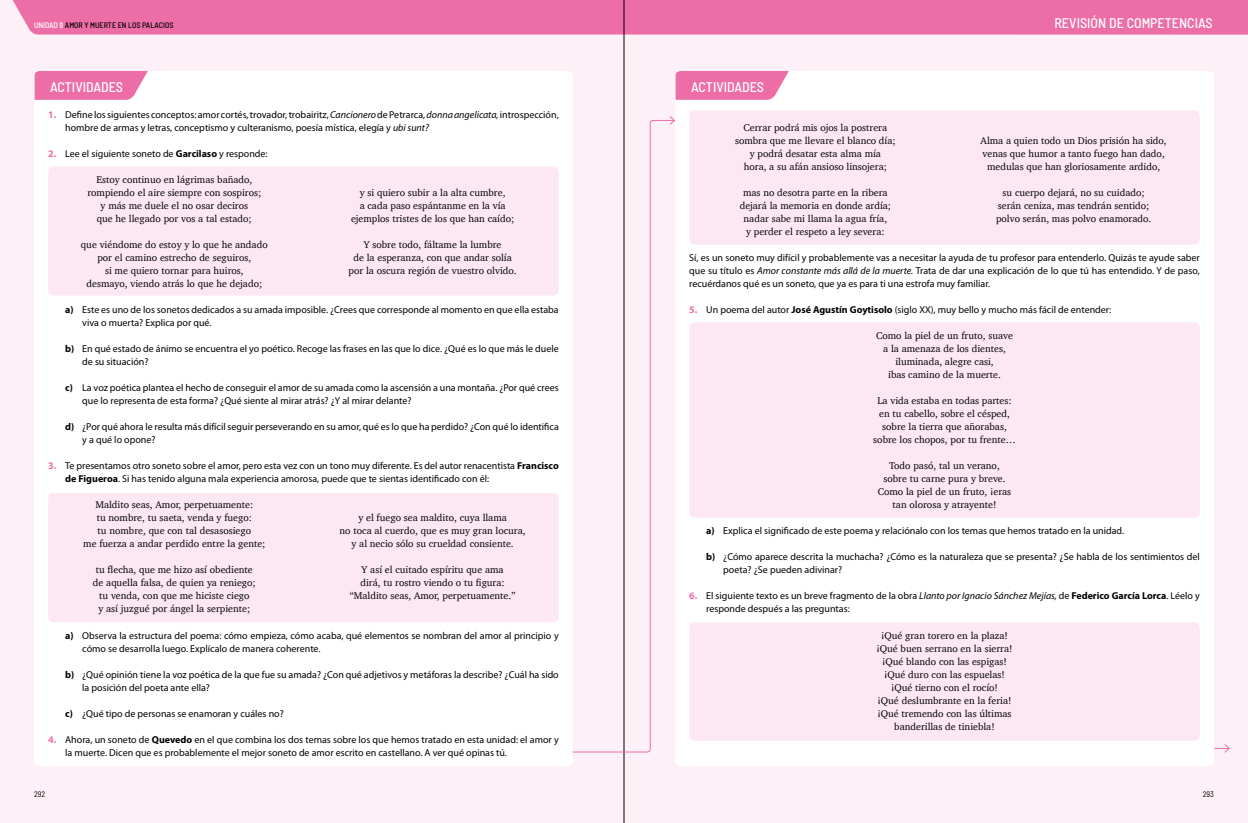
<style>
.page{position:relative;width:1248px;height:823px;background:#fff}
.page>*{position:absolute;margin:0;border:0;box-sizing:border-box;transform-origin:0 0}
.t1{font:500 semi-condensed 14px "Barlow";color:#fff}
.t2{font:10px/13px "Myriad Pro";color:#000}
.t3{font:10px/13px "Charter";color:#000;text-align:center}
.t4{font:500 semi-condensed 8px "Barlow";color:#000}
.t5{font:semi-condensed 8px "Barlow";color:#000}
.s1{color:#fff}
.s2{font-weight:700;color:#ed6ea7}
.s3{font-style:italic}
.s4{font-weight:700}
</style>
<div class="page">
<div style="left:0;top:0;width:1247px;height:822px;background:#fdf1f7"></div>
<div style="left:12px;top:0;width:1235px;height:35px;background:#ed6ea7"></div>
<hr style="left:623px;top:0;width:1px;height:822px;background:#000">
<div style="left:34px;top:71px;width:539px;height:694px;background:#fff;border-radius:6px"></div>
<svg style="left:35px;top:71px;width:113px;height:29px;background:#ee79ae"></svg>
<svg style="left:572px;top:119px;width:96px;height:633px"></svg>
<svg style="left:668px;top:116px;width:7px;height:9px"></svg>
<div style="left:48px;top:166px;width:510px;height:129px;background:#fce7f2;border-radius:6px"></div>
<div style="left:48px;top:493px;width:510px;height:128px;background:#fce7f2;border-radius:6px"></div>
<div style="left:675px;top:71px;width:538px;height:694px;background:#fff;border-radius:6px"></div>
<svg style="left:675px;top:71px;width:113px;height:29px;background:#ee79ad"></svg>
<div style="left:689px;top:110px;width:510px;height:134px;background:#fce7f2;border-radius:6px"></div>
<div style="left:689px;top:322px;width:510px;height:195px;background:#fce7f2;border-radius:6px"></div>
<div style="left:689px;top:621px;width:510px;height:119px;background:#fce7f2;border-radius:6px"></div>
<svg style="left:1214px;top:744px;width:16px;height:9px"></svg>
<p class="t4" style="left:34px;top:20px;width:141px"><span class="s1">UNIDAD 9</span> AMOR Y MUERTE EN LOS PALACIOS</p>
<h1 class="t1" style="left:1054px;top:14px;width:159px">REVISIÓN DE COMPETENCIAS</h1>
<h1 class="t1" style="left:50px;top:79px;width:74px">ACTIVIDADES</h1>
<p class="t2" style="left:65px;top:108px;width:495px;text-indent:-17px"><span class="s2">1.</span> Define los siguientes conceptos: amor cortés, trovador, trobairitz, <span class="s3">Cancionero</span> de Petrarca, <span class="s3">donna angelicata,</span> introspección, hombre de armas y letras, conceptismo y culteranismo, poesía mística, elegía y <span class="s3">ubi sunt?</span></p>
<p class="t2" style="left:48px;top:147px;width:221px"><span class="s2">2.</span> Lee el siguiente soneto de <span class="s4">Garcilaso</span> y responde:</p>
<p class="t3" style="left:87px;top:173px;width:175px">Estoy continuo en lágrimas bañado, rompiendo el aire siempre con sospiros; y más me duele el no osar deciros<br>que he llegado por vos a tal estado;</p>
<p class="t3" style="left:81px;top:238px;width:188px">que viéndome do estoy y lo que he andado por el camino estrecho de seguiros,<br>si me quiero tornar para huiros,<br>desmayo, viendo atrás lo que he dejado;</p>
<p class="t3" style="left:351px;top:186px;width:165px">y si quiero subir a la alta cumbre,<br>a cada paso espántanme en la vía ejemplos tristes de los que han caído;</p>
<p class="t3" style="left:348px;top:238px;width:169px">Y sobre todo, fáltame la lumbre<br>de la esperanza, con que andar solía por la oscura región de vuestro olvido.</p>
<p class="t2" style="left:82px;top:303px;width:478px;text-indent:-17px"><span class="s4">a)</span> Este es uno de los sonetos dedicados a su amada imposible. ¿Crees que corresponde al momento en que ella estaba viva o muerta? Explica por qué.</p>
<p class="t2" style="left:82px;top:342px;width:478px;text-indent:-17px"><span class="s4">b)</span> En qué estado de ánimo se encuentra el yo poético. Recoge las frases en las que lo dice. ¿Qué es lo que más le duele de su situación?</p>
<p class="t2" style="left:82px;top:381px;width:478px;text-indent:-17px"><span class="s4">c)</span> La voz poética plantea el hecho de conseguir el amor de su amada como la ascensión a una montaña. ¿Por qué crees que lo representa de esta forma? ¿Qué siente al mirar atrás? ¿Y al mirar delante?</p>
<p class="t2" style="left:82px;top:420px;width:478px;text-indent:-17px"><span class="s4">d)</span> ¿Por qué ahora le resulta más difícil seguir perseverando en su amor, qué es lo que ha perdido? ¿Con qué lo identifica y a qué lo opone?</p>
<p class="t2" style="left:65px;top:459px;width:495px;text-indent:-17px"><span class="s2">3.</span> Te presentamos otro soneto sobre el amor, pero esta vez con un tono muy diferente. Es del autor renacentista <span class="s4">Francisco de Figueroa</span>. Si has tenido alguna mala experiencia amorosa, puede que te sientas identificado con él:</p>
<p class="t3" style="left:83px;top:498px;width:184px">Maldito seas, Amor, perpetuamente:<br>tu nombre, tu saeta, venda y fuego:<br>tu nombre, que con tal desasosiego<br>me fuerza a andar perdido entre la gente;</p>
<p class="t3" style="left:93px;top:563px;width:164px">tu flecha, que me hizo así obediente de aquella falsa, de quien ya reniego; tu venda, con que me hiciste ciego<br>y así juzgué por ángel la serpiente;</p>
<p class="t3" style="left:339px;top:511px;width:187px">y el fuego sea maldito, cuya llama<br>no toca al cuerdo, que es muy gran locura, y al necio sólo su crueldad consiente.</p>
<p class="t3" style="left:350px;top:563px;width:167px">Y así el cuitado espíritu que ama<br>dirá, tu rostro viendo o tu figura: “Maldito seas, Amor, perpetuamente.”</p>
<p class="t2" style="left:82px;top:628px;width:478px;text-indent:-17px"><span class="s4">a)</span> Observa la estructura del poema: cómo empieza, cómo acaba, qué elementos se nombran del amor al principio y cómo se desarrolla luego. Explícalo de manera coherente.</p>
<p class="t2" style="left:82px;top:667px;width:478px;text-indent:-17px"><span class="s4">b)</span> ¿Qué opinión tiene la voz poética de la que fue su amada? ¿Con qué adjetivos y metáforas la describe? ¿Cuál ha sido la posición del poeta ante ella?</p>
<p class="t2" style="left:65px;top:706px;width:220px"><span class="s4">c)</span> ¿Qué tipo de personas se enamoran y cuáles no?</p>
<p class="t2" style="left:65px;top:732px;width:495px;text-indent:-17px"><span class="s2">4.</span> Ahora, un soneto de <span class="s4">Quevedo</span> en el que combina los dos temas sobre los que hemos tratado en esta unidad: el amor y la muerte. Dicen que es probablemente el mejor soneto de amor escrito en castellano. A ver qué opinas tú.</p>
<h1 class="t1" style="left:691px;top:79px;width:74px">ACTIVIDADES</h1>
<p class="t3" style="left:735px;top:121px;width:162px">Cerrar podrá mis ojos la postrera sombra que me llevare el blanco día; y podrá desatar esta alma mía<br>hora, a su afán ansioso linsojera;</p>
<p class="t3" style="left:739px;top:186px;width:153px">mas no desotra parte en la ribera dejará la memoria en donde ardía; nadar sabe mi llama la agua fría,<br>y perder el respeto a ley severa:</p>
<p class="t3" style="left:980px;top:134px;width:187px">Alma a quien todo un Dios prisión ha sido, venas que humor a tanto fuego han dado, medulas que han gloriosamente ardido,</p>
<p class="t3" style="left:995px;top:186px;width:157px">su cuerpo dejará, no su cuidado; serán ceniza, mas tendrán sentido; polvo serán, mas polvo enamorado.</p>
<p class="t2" style="left:689px;top:251px;width:512px;text-align:justify">Sí, es un soneto muy difícil y probablemente vas a necesitar la ayuda de tu profesor para entenderlo. Quizás te ayude saber que su título es <span class="s3">Amor constante más allá de la muerte.</span> Trata de dar una explicación de lo que tú has entendido. Y de paso, recuérdanos qué es un soneto, que ya es para ti una estrofa muy familiar.</p>
<p class="t2" style="left:689px;top:303px;width:423px"><span class="s2">5.</span> Un poema del autor <span class="s4">José Agustín Goytisolo</span> (siglo XX), muy bello y mucho más fácil de entender:</p>
<p class="t3" style="left:875px;top:329px;width:138px">Como la piel de un fruto, suave a la amenaza de los dientes, iluminada, alegre casi,<br>ibas camino de la muerte.</p>
<p class="t3" style="left:873px;top:394px;width:144px">La vida estaba en todas partes: en tu cabello, sobre el césped, sobre la tierra que añorabas, sobre los chopos, por tu frente…</p>
<p class="t3" style="left:877px;top:459px;width:135px">Todo pasó, tal un verano, sobre tu carne pura y breve.<br>Como la piel de un fruto, ¡eras tan olorosa y atrayente!</p>
<p class="t2" style="left:706px;top:524px;width:419px"><span class="s4">a)</span> Explica el significado de este poema y relaciónalo con los temas que hemos tratado en la unidad.</p>
<p class="t2" style="left:723px;top:550px;width:478px;text-indent:-17px"><span class="s4">b)</span> ¿Cómo aparece descrita la muchacha? ¿Cómo es la naturaleza que se presenta? ¿Se habla de los sentimientos del poeta? ¿Se pueden adivinar?</p>
<p class="t2" style="left:706px;top:589px;width:495px;text-indent:-17px"><span class="s2">6.</span> El siguiente texto es un breve fragmento de la obra <span class="s3">Llanto por Ignacio Sánchez Mejías,</span> de <span class="s4">Federico García Lorca</span>. Léelo y responde después a las preguntas:</p>
<p class="t3" style="left:876px;top:628px;width:137px">¡Qué gran torero en la plaza! ¡Qué buen serrano en la sierra! ¡Qué blando con las espigas! ¡Qué duro con las espuelas! ¡Qué tierno con el rocío!<br>¡Qué deslumbrante en la feria! ¡Qué tremendo con las últimas banderillas de tiniebla!</p>
<p class="t5" style="left:34px;top:788px;width:13px">292</p>
<p class="t5" style="left:1202px;top:788px;width:13px">293</p>
</div>
